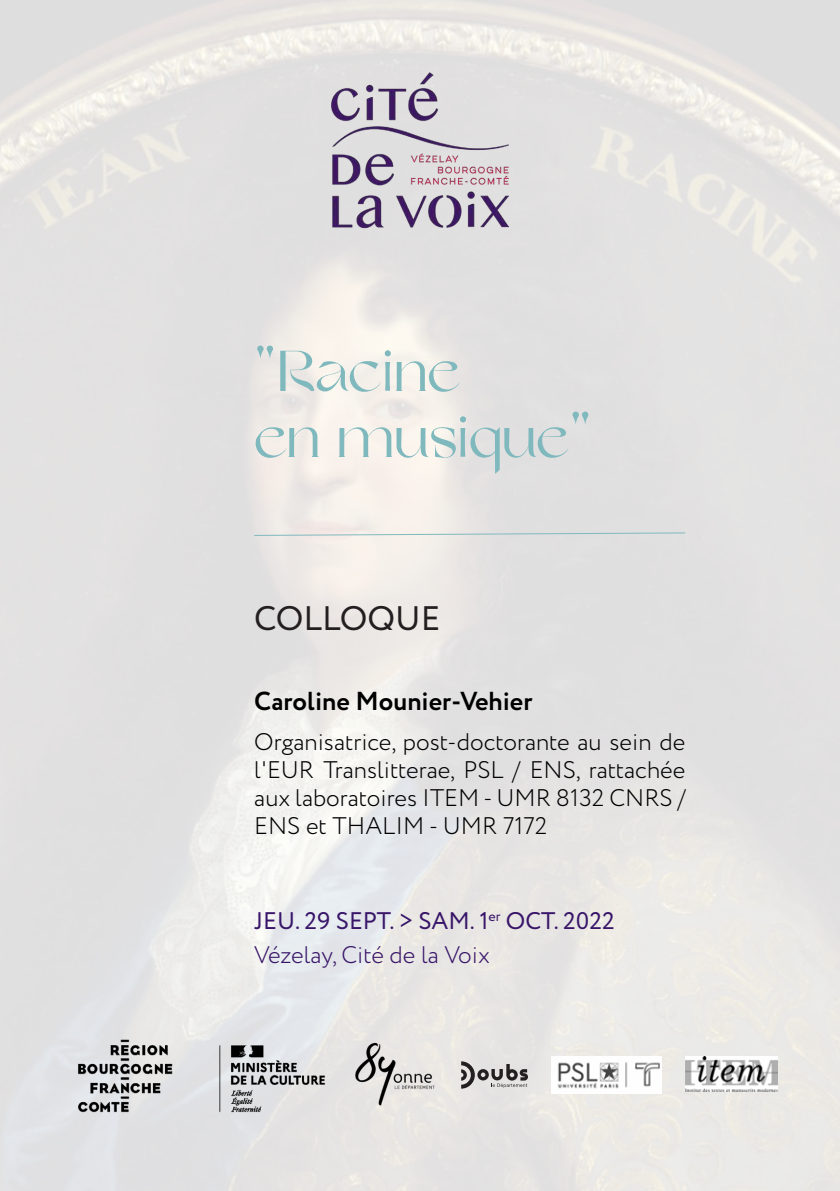
<style>
.page{position:relative;width:840px;height:1191px;background:#fff}
.page>*{position:absolute;margin:0;border:0;box-sizing:border-box;transform-origin:0 0}
.t1{font:58px "Grand Slang B Side";letter-spacing:-.04em;color:#7fb9bd}
.t2{font:34px "Circe";color:#231f20}
.t3{font:700 26px "Circe";color:#000001}
.t4{font:300 24px/28px "Circe";color:#000001;text-align:justify}
.t5{font:24px "Circe";color:#381569}
.t6{font:300 24px "Circe";color:#381569}
</style>
<div class="page">
<img style="left:0;top:0;width:839px;height:1191px">
<svg style="left:253px;top:532px;width:433px;height:4px;background:#cedad9"></svg>
<img style="left:331px;top:72px;width:177px;height:167px">
<img style="left:72px;top:1031px;width:255px;height:88px">
<img style="left:351px;top:1033px;width:86px;height:83px">
<svg style="left:461px;top:1061px;width:66px;height:27px;background:#a7a4a4"></svg>
<img style="left:685px;top:1056px;width:92px;height:35px">
<img style="left:551px;top:1056px;width:110px;height:37px">
<p class="t1" style="left:254px;top:339px;width:208px">"Racine</p>
<p class="t1" style="left:254px;top:405px;width:338px">en musique"</p>
<p class="t2" style="left:254px;top:596px;width:187px">COLLOQUE</p>
<p class="t3" style="left:254px;top:684px;width:279px">Caroline Mounier-Vehier</p>
<p class="t4" style="left:254px;top:728px;width:432px">Organisatrice, post-doctorante au sein de l'EUR Translitterae, PSL / ENS, rattachée aux laboratoires ITEM - UMR 8132 CNRS / ENS et THALIM - UMR 7172</p>
<p class="t5" style="left:254px;top:905px;width:362px">JEU. 29 SEPT. &gt; SAM. 1<sup>er</sup> OCT. 2022</p>
<p class="t6" style="left:254px;top:939px;width:237px">Vézelay, Cité de la Voix</p>
</div>
